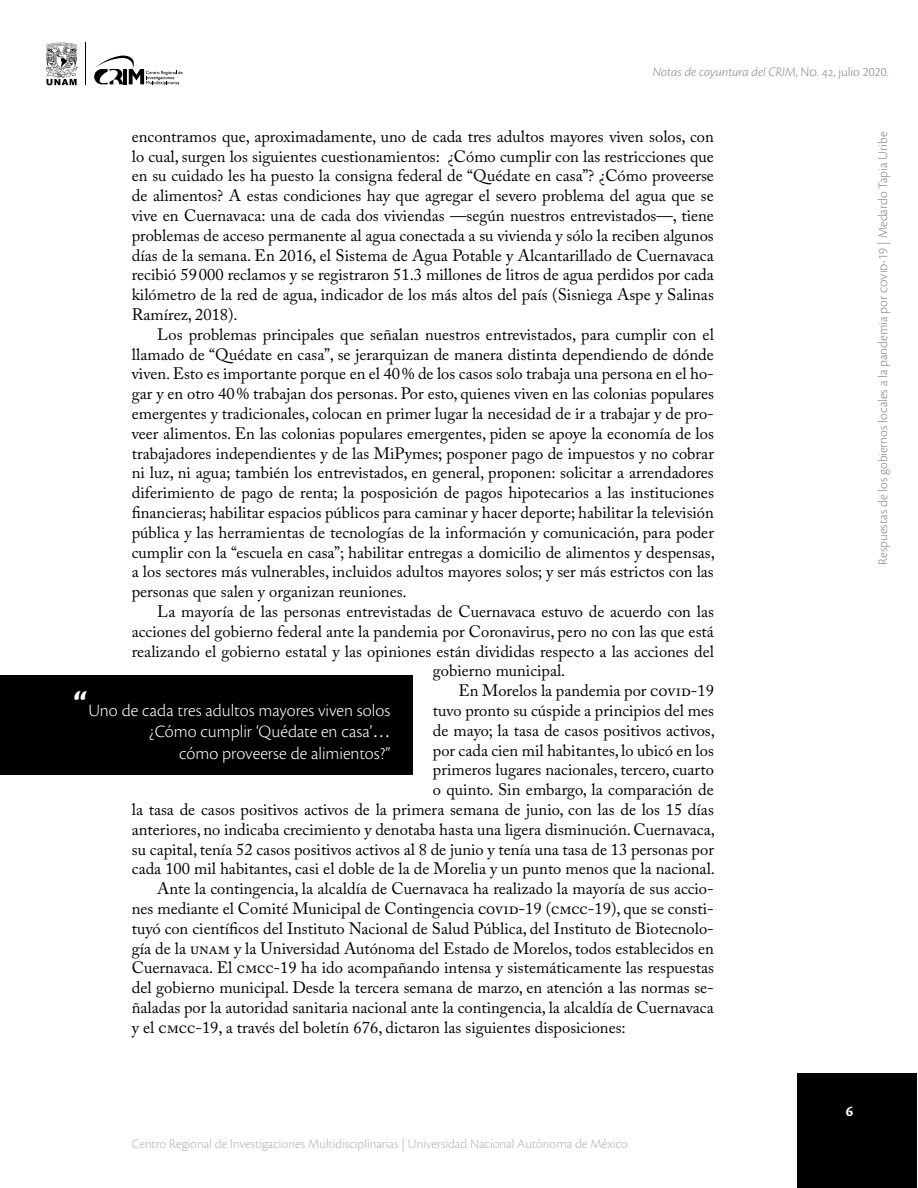
<style>
.page{position:relative;width:918px;height:1188px;background:#fff}
.page>*{position:absolute;margin:0;border:0;box-sizing:border-box;transform-origin:0 0}
.t1{font:300 18px/21.3px "Cronos Pro";color:#fff;text-align:right}
.t2{font:16.5px/19.8px "Adobe Caslon Pro";color:#000;text-align:justify}
.t3{font:700 15px "Cronos Pro";color:#fff}
.t4{font:300 13.5px "Cronos Pro";letter-spacing:-.005em;color:#b3b2b2}
.t5{font:300 13.5px "Cronos Pro";color:#878787}
.t6{font:italic 300 13.5px "Cronos Pro";letter-spacing:-.005em;color:#878787}
.s1{font-style:normal}
.s2{font-weight:700;font-size:36px}
.s3{font-family:"Arno Pro";font-weight:400}
</style>
<div class="page">
<div style="left:798px;top:1073px;width:119px;height:115px;background:#000"></div>
<svg style="left:46px;top:43px;width:32px;height:42px"></svg>
<svg style="left:94px;top:56px;width:89px;height:29px"></svg>
<hr style="left:85px;top:43px;width:1px;height:42px;background:#000">
<div style="left:0;top:676px;width:412px;height:99px;background:#000"></div>
<p class="t6" style="left:653px;top:65px;width:237px">Notas de coyuntura del CRIM<span class="s1">, No. 42, julio 2020.</span></p>
<p class="t2" style="left:132px;top:126px;width:584px">encontramos que, aproximadamente, uno de cada tres adultos mayores viven solos, con lo cual, surgen los siguientes cuestionamientos: ¿Cómo cumplir con las restricciones que en su cuidado les ha puesto la consigna federal de “Quédate en casa”? ¿Cómo proveerse de alimentos? A estas condiciones hay que agregar el severo problema del agua que se vive en Cuernavaca: una de cada dos viviendas —según nuestros entrevistados—, tiene problemas de acceso permanente al agua conectada a su vivienda y sólo la reciben algunos días de la semana. En 2016, el Sistema de Agua Potable y Alcantarillado de Cuernavaca recibió 59 000 reclamos y se registraron 51.3 millones de litros de agua perdidos por cada kilómetro de la red de agua, indicador de los más altos del país (Sisniega Aspe y Salinas Ramírez, 2018).</p>
<p class="t2" style="left:132px;top:324px;width:585px;text-indent:26px">Los problemas principales que señalan nuestros entrevistados, para cumplir con el llamado de “Quédate en casa”, se jerarquizan de manera distinta dependiendo de dónde viven. Esto es importante porque en el 40% de los casos solo trabaja una persona en el ho&shy;gar y en otro 40% trabajan dos personas. Por esto, quienes viven en las colonias populares emergentes y tradicionales, colocan en primer lugar la necesidad de ir a trabajar y de pro&shy;veer alimentos. En las colonias populares emergentes, piden se apoye la economía de los trabajadores independientes y de las MiPymes; posponer pago de impuestos y no cobrar ni luz, ni agua; también los entrevistados, en general, proponen: solicitar a arrendadores diferimiento de pago de renta; la posposición de pagos hipotecarios a las instituciones financieras; habilitar espacios públicos para caminar y hacer deporte; habilitar la televisión pública y las herramientas de tecnologías de la información y comunicación, para poder cumplir con la “escuela en casa”; habilitar entregas a domicilio de alimentos y despensas, a los sectores más vulnerables, incluidos adultos mayores solos; y ser más estrictos con las personas que salen y organizan reuniones.</p>
<p class="t2" style="left:157px;top:601px;width:558px">La mayoría de las personas entrevistadas de Cuernavaca estuvo de acuerdo con las</p>
<p class="t2" style="left:132px;top:621px;width:584px">acciones del gobierno federal ante la pandemia por Coronavirus, pero no con las que está</p>
<p class="t2" style="left:132px;top:641px;width:584px">realizando el gobierno estatal y las opiniones están divididas respecto a las acciones del</p>
<p class="t2" style="left:433px;top:661px;width:134px">gobierno municipal.</p>
<p class="t2" style="left:458px;top:681px;width:257px">En Morelos la pandemia por covid-19</p>
<p class="t2" style="left:433px;top:700px;width:283px">tuvo pronto su cúspide a principios del mes</p>
<p class="t2" style="left:433px;top:720px;width:284px">de mayo; la tasa de casos positivos activos,</p>
<p class="t2" style="left:433px;top:740px;width:283px">por cada cien mil habitantes, lo ubicó en los</p>
<p class="t2" style="left:433px;top:760px;width:283px">primeros lugares nacionales, tercero, cuarto</p>
<p class="t2" style="left:433px;top:780px;width:282px">o quinto. Sin embargo, la comparación de</p>
<p class="t2" style="left:132px;top:799px;width:584px">la tasa de casos positivos activos de la primera semana de junio, con las de los 15 días</p>
<p class="t2" style="left:132px;top:819px;width:585px">anteriores, no indicaba crecimiento y denotaba hasta una ligera disminución. Cuernavaca,</p>
<p class="t2" style="left:132px;top:839px;width:584px">su capital, tenía 52 casos positivos activos al 8 de junio y tenía una tasa de 13 personas por</p>
<p class="t2" style="left:132px;top:859px;width:585px">cada 100 mil habitantes, casi el doble de la de Morelia y un punto menos que la nacional.</p>
<p class="t2" style="left:157px;top:879px;width:558px">Ante la contingencia, la alcaldía de Cuernavaca ha realizado la mayoría de sus accio-</p>
<p class="t2" style="left:132px;top:898px;width:584px">nes mediante el Comité Municipal de Contingencia covid-19 (cmcc-19), que se consti-</p>
<p class="t2" style="left:132px;top:918px;width:584px">tuyó con científicos del Instituto Nacional de Salud Pública, del Instituto de Biotecnolo-</p>
<p class="t2" style="left:132px;top:938px;width:584px">gía de la unam y la Universidad Autónoma del Estado de Morelos, todos establecidos en</p>
<p class="t2" style="left:132px;top:958px;width:584px">Cuernavaca. El cmcc-19 ha ido acompañando intensa y sistemáticamente las respuestas</p>
<p class="t2" style="left:132px;top:978px;width:584px">del gobierno municipal. Desde la tercera semana de marzo, en atención a las normas se-</p>
<p class="t2" style="left:132px;top:997px;width:584px">ñaladas por la autoridad sanitaria nacional ante la contingencia, la alcaldía de Cuernavaca</p>
<p class="t2" style="left:132px;top:1017px;width:496px">y el cmcc-19, a través del boletín 676, dictaron las siguientes disposiciones:</p>
<p class="t1" style="left:74px;top:700px;width:318px"><span class="s2">“</span>Uno de cada tres adultos mayores viven solos ¿Cómo cumplir ‘Quédate en casa’<span class="s3">…<br></span>cómo proveerse de alimientos?”</p>
<p class="t4" style="left:132px;top:1136px;width:498px">Centro Regional de Investigaciones Multidisciplinarias | Universidad Nacional Autónoma de México</p>
<p class="t5" style="left:875px;top:565px;width:434px;rotate:-90deg">Respuestas de los gobiernos locales a la pandemia por covid-19 | Medardo Tapia Uribe</p>
<p class="t3" style="left:846px;top:1103px;width:9px">6</p>
</div>
